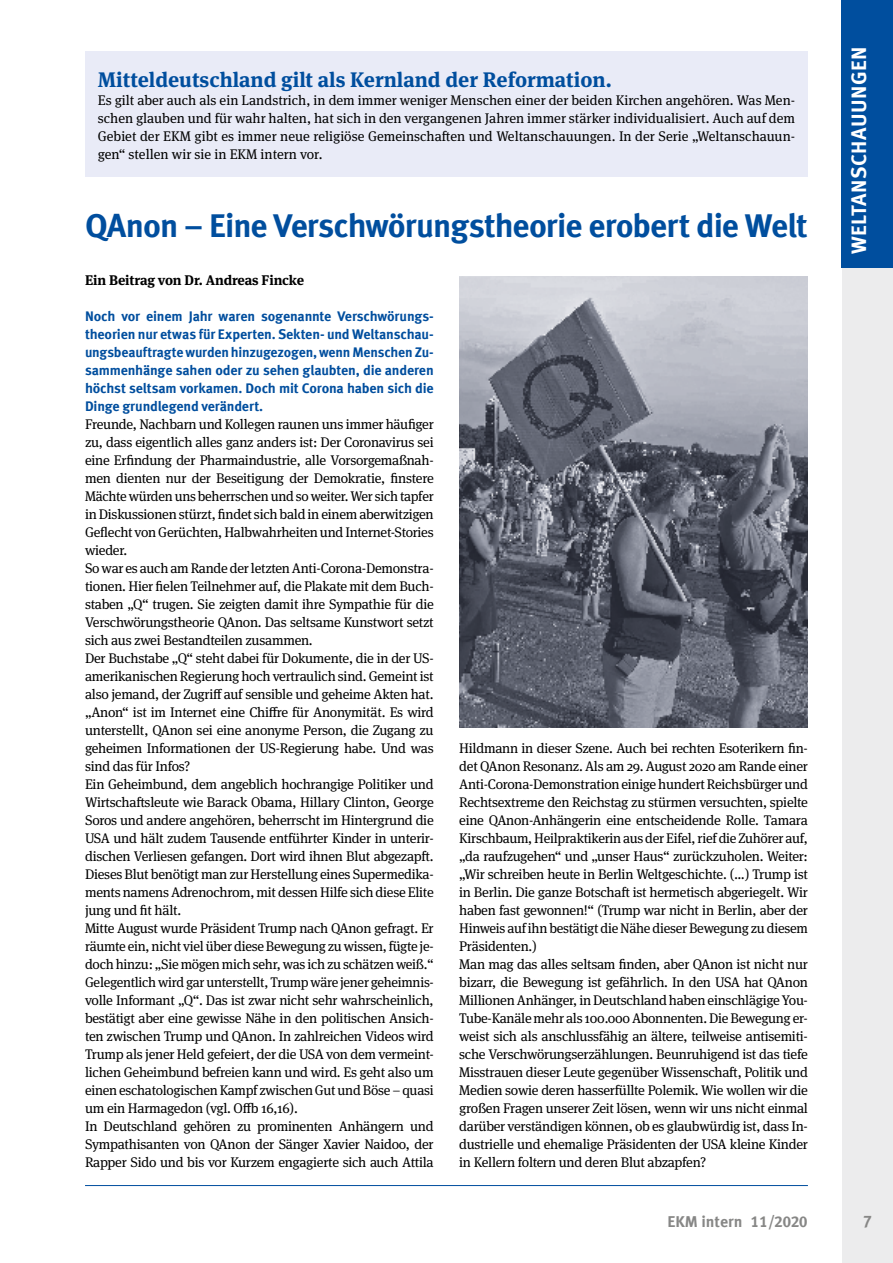
<style>
.page{position:relative;width:893px;height:1263px;background:#fff}
.page>*{position:absolute;margin:0;border:0;box-sizing:border-box;transform-origin:0 0}
.H1_22pt{font:700 33px "Meta Offc";letter-spacing:-.03em;color:#004e9e}
.Fließtext{font:700 21px "Meta Serif OT";color:#004e9e}
.t1{font:700 21px "Meta Offc";letter-spacing:.025em;color:#fff}
.t2{font:700 16.5px "Meta Offc";color:#878786}
.t3{font:700 15.75px "Meta Offc";color:#878786}
.Fließtext-2{font:13.95px/18px "Meta Serif OT";letter-spacing:-.02em;color:#000;text-align:justify}
.Teaser{font:700 13.95px/18px "Meta Offc";letter-spacing:-.015em;color:#004e9e;text-align:justify}
.Fließtext-3{font:700 13.95px "Meta Serif OT";letter-spacing:-.01em;color:#000}
</style>
<div class="page">
<div style="left:842px;top:0;width:51px;height:1263px;background:#ececed"></div>
<hr style="left:85px;top:1185px;width:723px;height:1px;background:#004e9e">
<div style="left:842px;top:0;width:51px;height:267px;background:#004e9e"></div>
<div style="left:85px;top:51px;width:723px;height:126px;background:#e9ebf7"></div>
<img style="left:459px;top:276px;width:349px;height:451px">
<p class="Fließtext" style="left:98px;top:66px;width:515px">Mitteldeutschland gilt als Kernland der Reformation.</p>
<p class="Fließtext-2" style="left:98px;top:91px;width:699px">Es gilt aber auch als ein Landstrich, in dem immer weniger Menschen einer der beiden Kirchen angehören. Was Men&shy;schen glauben und für wahr halten, hat sich in den vergangenen Jahren immer stärker individualisiert. Auch auf dem Gebiet der EKM gibt es immer neue religiöse Gemeinschaften und Weltanschauungen. In der Serie „Weltanschauun&shy;gen“ stellen wir sie in EKM intern vor.</p>
<p class="H1_22pt" style="left:85px;top:206px;width:724px">QAnon – Eine Verschwörungstheorie erobert die Welt</p>
<p class="Fließtext-3" style="left:85px;top:271px;width:221px">Ein Beitrag von Dr. Andreas Fincke</p>
<p class="Teaser" style="left:85px;top:308px;width:350px">Noch vor einem Jahr waren sogenannte Verschwörungs&shy;theorien nur etwas für Experten. Sekten- und Weltanschau&shy;ungsbeauftragte wurden hinzugezogen, wenn Menschen Zu&shy;sammenhänge sahen oder zu sehen glaubten, die anderen höchst seltsam vorkamen. Doch mit Corona haben sich die Dinge grundlegend verändert.</p>
<p class="Fließtext-2" style="left:85px;top:415px;width:350px">Freunde, Nachbarn und Kollegen raunen uns immer häufiger zu, dass eigentlich alles ganz anders ist: Der Coronavirus sei eine Erfindung der Pharmaindustrie, alle Vorsorgemaßnah&shy;men dienten nur der Beseitigung der Demokratie, finstere Mächte würden uns beherrschen und so weiter. Wer sich tapfer in Diskussionen stürzt, findet sich bald in einem aberwitzigen Geflecht von Gerüchten, Halbwahrheiten und Internet-Stories wieder.</p>
<p class="Fließtext-2" style="left:85px;top:559px;width:350px">So war es auch am Rande der letzten Anti-Corona-Demonstra&shy;tionen. Hier fielen Teilnehmer auf, die Plakate mit dem Buch&shy;staben „Q“ trugen. Sie zeigten damit ihre Sympathie für die Verschwörungstheorie QAnon. Das seltsame Kunstwort setzt sich aus zwei Bestandteilen zusammen.</p>
<p class="Fließtext-2" style="left:85px;top:649px;width:350px">Der Buchstabe „Q“ steht dabei für Dokumente, die in der US&shy;amerikanischen Regierung hoch vertraulich sind. Gemeint ist also jemand, der Zugriff auf sensible und geheime Akten hat. „Anon“ ist im Internet eine Chiffre für Anonymität. Es wird unterstellt, QAnon sei eine anonyme Person, die Zugang zu geheimen Informationen der US-Regierung habe. Und was sind das für Infos?</p>
<p class="Fließtext-2" style="left:85px;top:775px;width:350px">Ein Geheimbund, dem angeblich hochrangige Politiker und Wirtschaftsleute wie Barack Obama, Hillary Clinton, George Soros und andere angehören, beherrscht im Hintergrund die USA und hält zudem Tausende entführter Kinder in unterir&shy;dischen Verliesen gefangen. Dort wird ihnen Blut abgezapft.<br>Dieses Blut benötigt man zur Herstellung eines Supermedika&shy;ments namens Adrenochrom, mit dessen Hilfe sich diese Elite jung und fit hält.</p>
<p class="Fließtext-2" style="left:85px;top:919px;width:350px">Mitte August wurde Präsident Trump nach QAnon gefragt. Er räumte ein, nicht viel über diese Bewegung zu wissen, fügte je&shy;doch hinzu: „Sie mögen mich sehr, was ich zu schätzen weiß.“ Gelegentlich wird gar unterstellt, Trump wäre jener geheimnis&shy;volle Informant „Q“. Das ist zwar nicht sehr wahrscheinlich, bestätigt aber eine gewisse Nähe in den politischen Ansich&shy;ten zwischen Trump und QAnon. In zahlreichen Videos wird Trump als jener Held gefeiert, der die USA von dem vermeint&shy;lichen Geheimbund befreien kann und wird. Es geht also um einen eschatologischen Kampf zwischen Gut und Böse – quasi um ein Harmagedon (vgl. Offb 16,16).</p>
<p class="Fließtext-2" style="left:85px;top:1117px;width:350px">In Deutschland gehören zu prominenten Anhängern und Sympathisanten von QAnon der Sänger Xavier Naidoo, der Rapper Sido und bis vor Kurzem engagierte sich auch Attila</p>
<p class="Fließtext-2" style="left:459px;top:739px;width:350px">Hildmann in dieser Szene. Auch bei rechten Esoterikern fin&shy;det QAnon Resonanz. Als am 29. August 2020 am Rande einer Anti-Corona-Demonstration einige hundert Reichsbürger und Rechtsextreme den Reichstag zu stürmen versuchten, spielte eine QAnon-Anhängerin eine entscheidende Rolle. Tamara Kirschbaum, Heilpraktikerin aus der Eifel, rief die Zuhörer auf, „da raufzugehen“ und „unser Haus“ zurückzuholen. Weiter: „Wir schreiben heute in Berlin Weltgeschichte. (…) Trump ist in Berlin. Die ganze Botschaft ist hermetisch abgeriegelt. Wir haben fast gewonnen!“ (Trump war nicht in Berlin, aber der Hinweis auf ihn bestätigt die Nähe dieser Bewegung zu diesem Präsidenten.)</p>
<p class="Fließtext-2" style="left:459px;top:955px;width:350px">Man mag das alles seltsam finden, aber QAnon ist nicht nur bizarr, die Bewegung ist gefährlich. In den USA hat QAnon Millionen Anhänger, in Deutschland haben einschlägige You-Tube-Kanäle mehr als 100.000 Abonnenten. Die Bewegung er&shy;weist sich als anschlussfähig an ältere, teilweise antisemiti&shy;sche Verschwörungserzählungen. Beunruhigend ist das tiefe Misstrauen dieser Leute gegenüber Wissenschaft, Politik und Medien sowie deren hasserfüllte Polemik. Wie wollen wir die großen Fragen unserer Zeit lösen, wenn wir uns nicht einmal darüber verständigen können, ob es glaubwürdig ist, dass In&shy;dustrielle und ehemalige Präsidenten der USA kleine Kinder in Kellern foltern und deren Blut abzapfen?</p>
<p class="t1" style="left:846px;top:254px;width:209px;rotate:-90deg">WELTANSCHAUUNGEN</p>
<p class="t3" style="left:667px;top:1212px;width:142px">EKM intern 11/2020</p>
<p class="t2" style="left:863px;top:1211px;width:11px">7</p>
</div>
